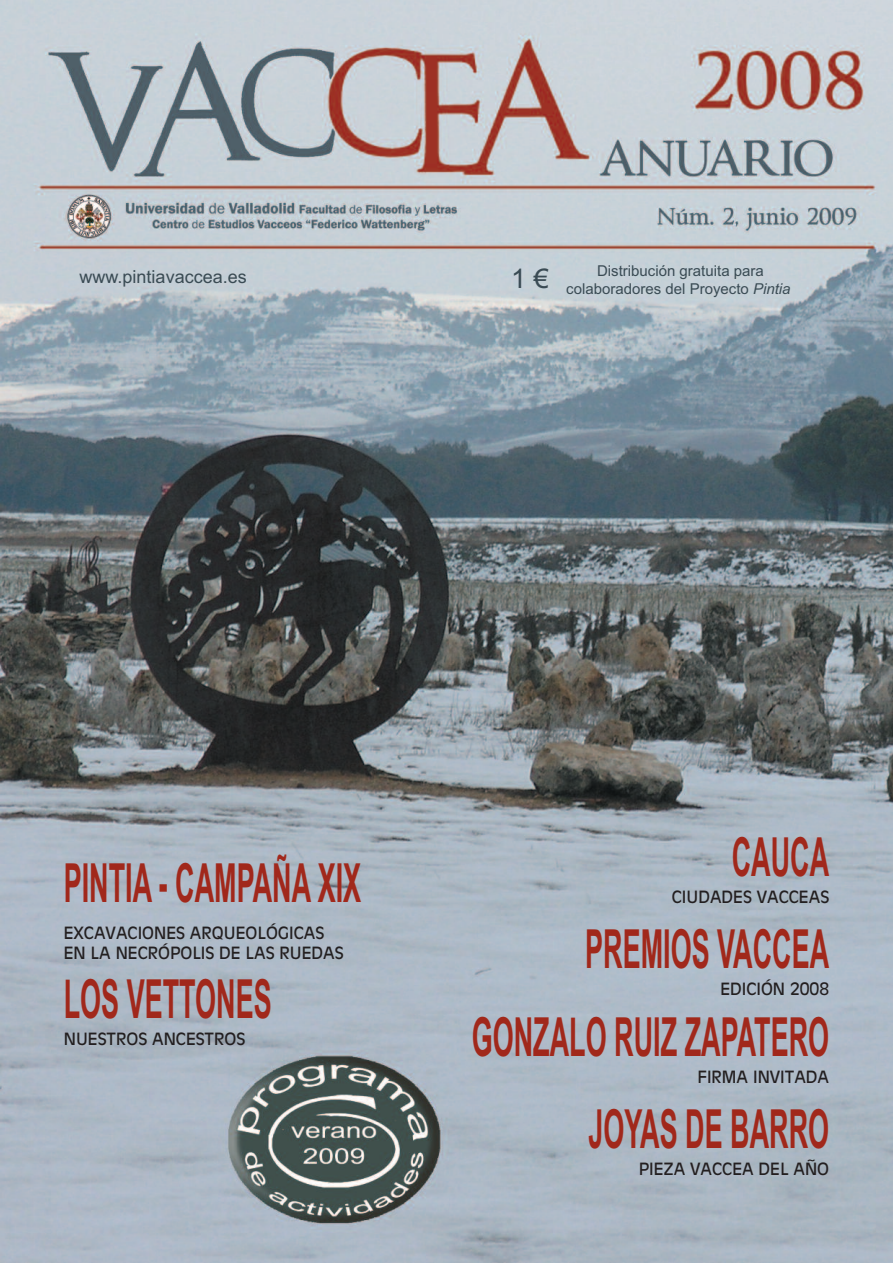
<style>
.page{position:relative;width:893px;height:1263px;background:#fff}
.page>*{position:absolute;margin:0;border:0;box-sizing:border-box;transform-origin:0 0}
.t1{font:700 54px "Arial";color:#a1281b;scale:.5 1}
.t2{font:18px "Arial";color:#3a4b54}
.t3{font:16.5px/19.8px "Pistachio";color:#231f20}
.t4{font:15px/18px "Arial";color:#3a4b54}
.s1{font-style:italic}
</style>
<div class="page">
<img style="left:0;top:0;width:893px;height:1263px">
<p class="t2" style="left:80px;top:266px;width:169px">www.pintiavaccea.es</p>
<p class="t4" style="left:511px;top:262px;width:281px;text-indent:86px">Distribución gratuita para<br><sup>1</sup> <sup>€</sup> colaboradores del Proyecto <span class="s1">Pintia</span></p>
<h1 class="t1" style="left:64px;top:852px;width:597px">PINTIA - CAMPAÑA XIX</h1>
<p class="t3" style="left:64px;top:923px;width:281px">EXCAVACIONES ARQUEOLÓGICAS<br>EN LA NECRÓPOLIS DE LAS RUEDAS</p>
<h1 class="t1" style="left:64px;top:968px;width:418px">LOS VETTONES</h1>
<p class="t3" style="left:64px;top:1029px;width:183px">NUESTROS ANCESTROS</p>
<h1 class="t1" style="left:732px;top:826px;width:196px">CAUCA</h1>
<p class="t3" style="left:672px;top:887px;width:159px">CIUDADES VACCEAS</p>
<h1 class="t1" style="left:585px;top:918px;width:490px">PREMIOS VACCEA</h1>
<p class="t3" style="left:720px;top:979px;width:110px">EDICIÓN 2008</p>
<h1 class="t1" style="left:472px;top:1006px;width:716px">GONZALO RUIZ ZAPATERO</h1>
<p class="t3" style="left:697px;top:1068px;width:133px">FIRMA INVITADA</p>
<h1 class="t1" style="left:589px;top:1098px;width:483px">JOYAS DE BARRO</h1>
<p class="t3" style="left:639px;top:1160px;width:192px">PIEZA VACCEA DEL AÑO</p>
</div>
